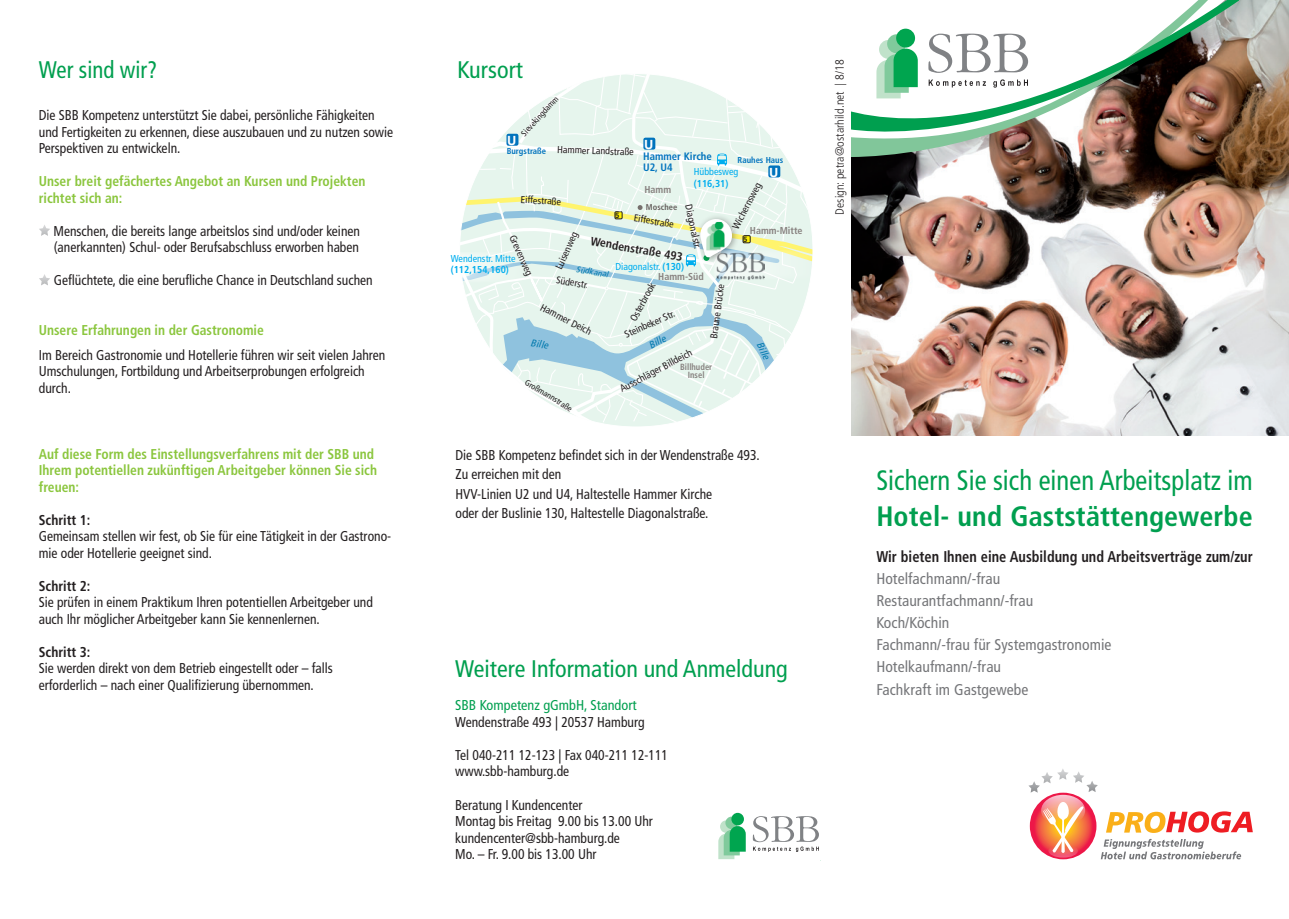
<style>
.page{position:relative;width:1289px;height:919px;background:#fff}
.page>*{position:absolute;margin:0;border:0;box-sizing:border-box;transform-origin:0 0}
.t1{font:condensed 28.05px "Frutiger LT Std";letter-spacing:.005em;color:#009f4f;scale:.95 1}
.t2{font:700 condensed 28.05px "Frutiger LT Std";letter-spacing:.005em;color:#009f4f}
.t3{font:condensed 24px "Frutiger LT Std";color:#009f4f}
.t4{font:condensed 24px "Frutiger LT Std";color:#009f4f;scale:.95 1}
.t5{font:condensed 15.6px/22.2px "Frutiger LT Std";letter-spacing:.005em;color:#757679}
.t6{font:700 condensed 15.6px "Frutiger LT Std";color:#231f20;scale:.92 1}
.t7{font:condensed 14.25px/16.5px "Frutiger LT Std";color:#231f20;scale:.95 1}
.t8{font:700 condensed 14.25px/16.5px "Frutiger LT Std";color:#8bc63e;scale:.95 1}
.t9{font:700 condensed 14.25px "Frutiger LT Std";color:#231f20;scale:.95 1}
.t10{font:condensed 14.25px "Frutiger LT Std";color:#009f4f}
.t11{font:700 12.6px "Helvetica";color:#fff}
.t12{font:300 condensed 12px "Frutiger LT Std";letter-spacing:.005em;color:#231f20}
.t13{font:700 condensed 11.85px "Frutiger LT Std";color:#231f20}
.t14{font:700 condensed 10.8px/11.4px "Frutiger LT Std";color:#0073bd}
.t15{font:condensed 10.05px "Frutiger LT Std";color:#231f20}
.t16{font:condensed 10.05px "Frutiger LT Std";color:#00aeef}
.t17{font:700 condensed 10.05px "Frutiger LT Std";color:#888280}
.t18{font:700 condensed 10.05px "Frutiger LT Std";color:#00aeef}
.t19{font:italic condensed 10.05px "Frutiger LT Std";color:#0079ad;scale:1.05 1}
.t20{font:700 condensed 9px/8.4px "Frutiger LT Std";color:#888280;text-align:center;scale:.95 1}
.t21{font:700 condensed 8.55px "Frutiger LT Std";color:#0073bd}
.t22{font:italic condensed 8.55px "Frutiger LT Std";color:#0079ad;scale:1.05 1}
.t23{font:condensed 8.4px "Frutiger LT Std";color:#231f20}
.t24{font:700 condensed 8.4px "Frutiger LT Std";color:#655f5d}
.t25{font:700 7.5px "Helvetica";color:#231f20}
.s1{font-weight:700}
</style>
<div class="page">
<svg style="left:718px;top:812px;width:101px;height:48px"></svg>
<svg style="left:460px;top:74px;width:353px;height:353px"></svg>
<img style="left:713px;top:250px;width:51px;height:31px">
<img style="left:706px;top:222px;width:19px;height:28px">
<img style="left:851px;top:0;width:437px;height:436px">
<svg style="left:1106px;top:811px;width:146px;height:21px"></svg>
<svg style="left:1100px;top:838px;width:141px;height:21px"></svg>
<svg style="left:1029px;top:792px;width:67px;height:67px"></svg>
<svg style="left:1041px;top:794px;width:44px;height:31px"></svg>
<svg style="left:1048px;top:843px;width:29px;height:14px"></svg>
<svg style="left:1042px;top:801px;width:41px;height:51px"></svg>
<svg style="left:1028px;top:769px;width:69px;height:23px"></svg>
<img style="left:851px;top:0;width:387px;height:173px">
<svg style="left:39px;top:225px;width:11px;height:11px"></svg>
<svg style="left:39px;top:274px;width:11px;height:11px"></svg>
<h2 class="t4" style="left:39px;top:55px;width:126px">Wer sind wir?</h2>
<p class="t7" style="left:39px;top:107px;width:374px">Die SBB Kompetenz unterstützt Sie dabei, persönliche Fähigkeiten und Fertigkeiten zu erkennen, diese auszubauen und zu nutzen sowie<br>Perspektiven zu entwickeln.</p>
<p class="t8" style="left:39px;top:173px;width:345px">Unser breit gefächertes Angebot an Kursen und Projekten richtet sich an:</p>
<p class="t7" style="left:53px;top:223px;width:324px">Menschen, die bereits lange arbeitslos sind und/oder keinen (anerkannten) Schul- oder Berufsabschluss erworben haben</p>
<p class="t7" style="left:54px;top:272px;width:337px">Geflüchtete, die eine berufliche Chance in Deutschland suchen</p>
<p class="t8" style="left:39px;top:322px;width:238px">Unsere Erfahrungen in der Gastronomie</p>
<p class="t7" style="left:39px;top:346px;width:366px">Im Bereich Gastronomie und Hotellerie führen wir seit vielen Jahren<br>Umschulungen, Fortbildung und Arbeitserprobungen erfolgreich durch.</p>
<p class="t8" style="left:39px;top:445px;width:357px">Auf diese Form des Einstellungsverfahrens mit der SBB und<br>Ihrem potentiellen zukünftigen Arbeitgeber können Sie sich freuen:</p>
<p class="t9" style="left:39px;top:511px;width:56px">Schritt 1:</p>
<p class="t7" style="left:39px;top:528px;width:372px">Gemeinsam stellen wir fest, ob Sie für eine Tätigkeit in der Gastrono&shy;mie oder Hotellerie geeignet sind.</p>
<p class="t9" style="left:39px;top:577px;width:56px">Schritt 2:</p>
<p class="t7" style="left:39px;top:594px;width:353px">Sie prüfen in einem Praktikum Ihren potentiellen Arbeitgeber und auch Ihr möglicher Arbeitgeber kann Sie kennenlernen.</p>
<p class="t9" style="left:39px;top:643px;width:56px">Schritt 3:</p>
<p class="t7" style="left:39px;top:660px;width:311px">Sie werden direkt von dem Betrieb eingestellt oder – falls erforderlich – nach einer Qualifizierung übernommen.</p>
<h2 class="t3" style="left:457px;top:55px;width:67px">Kursort</h2>
<p class="t23" style="left:519px;top:131px;width:52px;rotate:-47deg">Sievekingdamm</p>
<p class="t11" style="left:507px;top:130px;width:11px">U</p>
<p class="t11" style="left:644px;top:134px;width:11px">U</p>
<p class="t15" style="left:557px;top:143px;width:78px;rotate:2deg">Hammer Landstraße</p>
<p class="t21" style="left:506px;top:146px;width:41px">Burgstraße</p>
<p class="t14" style="left:643px;top:150px;width:70px">Hammer Kirche<br>U2, U4</p>
<p class="t21" style="left:737px;top:155px;width:47px">Rauhes Haus</p>
<p class="t11" style="left:769px;top:162px;width:11px">U</p>
<p class="t16" style="left:693px;top:166px;width:46px">Hübbesweg</p>
<p class="t18" style="left:693px;top:177px;width:36px">(116,31)</p>
<p class="t15" style="left:730px;top:226px;width:53px;rotate:-63deg">Wichernsweg</p>
<p class="t17" style="left:644px;top:183px;width:28px">Hamm</p>
<p class="t15" style="left:521px;top:193px;width:42px;rotate:3deg">Eiffestraße</p>
<p class="t24" style="left:646px;top:202px;width:33px">Moschee</p>
<p class="t15" style="left:694px;top:203px;width:47px;rotate:78deg">Diagonalstr.</p>
<p class="t25" style="left:615px;top:209px;width:6px">5</p>
<p class="t15" style="left:634px;top:212px;width:42px;rotate:9deg">Eiffestraße</p>
<p class="t17" style="left:750px;top:225px;width:54px">Hamm-Mitte</p>
<p class="t15" style="left:553px;top:266px;width:42px;rotate:-65deg">Luisenweg</p>
<p class="t15" style="left:517px;top:233px;width:45px;rotate:65deg">Grevenweg</p>
<p class="t13" style="left:592px;top:234px;width:95px;rotate:10deg">Wendenstraße 493</p>
<p class="t25" style="left:743px;top:233px;width:6px">5</p>
<p class="t16" style="left:451px;top:252px;width:66px">Wendenstr. Mitte</p>
<p class="t18" style="left:451px;top:264px;width:60px">(112,154,160)</p>
<p class="t16" style="left:615px;top:261px;width:70px">Diagonalstr. <span class="s1">(130)</span></p>
<p class="t22" style="left:577px;top:264px;width:32px;rotate:9deg">Südkanal</p>
<p class="t17" style="left:658px;top:270px;width:47px">Hamm-Süd</p>
<p class="t15" style="left:557px;top:274px;width:34px;rotate:10deg">Süderstr.</p>
<p class="t15" style="left:627px;top:317px;width:44px;rotate:-61deg">Osterbrook</p>
<p class="t15" style="left:708px;top:338px;width:56px;rotate:-83deg">Braune Brücke</p>
<p class="t15" style="left:544px;top:301px;width:57px;rotate:27deg">Hammer Deich</p>
<p class="t15" style="left:622px;top:330px;width:56px;rotate:-25deg">Steinbeker Str.</p>
<p class="t19" style="left:531px;top:336px;width:18px;rotate:9deg">Bille</p>
<p class="t19" style="left:646px;top:340px;width:18px;rotate:-27deg">Bille</p>
<p class="t19" style="left:765px;top:340px;width:18px;rotate:65deg">Bille</p>
<p class="t15" style="left:617px;top:384px;width:82px;rotate:-28deg">Ausschläger Billdeich</p>
<p class="t20" style="left:680px;top:362px;width:35px">Billhuder<br>Insel</p>
<p class="t23" style="left:528px;top:377px;width:55px;rotate:31deg">Großmannstraße</p>
<p class="t7" style="left:455px;top:445px;width:322px;line-height:19.5px">Die SBB Kompetenz befindet sich in der Wendenstraße 493.<br>Zu erreichen mit den<br>HVV-Linien U2 und U4, Haltestelle Hammer Kirche<br>oder der Buslinie 130, Haltestelle Diagonalstraße.</p>
<h2 class="t3" style="left:455px;top:654px;width:334px">Weitere Information und Anmeldung</h2>
<p class="t10" style="left:455px;top:696px;width:183px">SBB Kompetenz gGmbH, Standort</p>
<p class="t7" style="left:455px;top:713px;width:201px">Wendenstraße 493 | 20537 Hamburg</p>
<p class="t7" style="left:455px;top:746px;width:225px">Tel 040-211 12-123 | Fax 040-211 12-111 www.sbb-hamburg.de</p>
<p class="t7" style="left:455px;top:796px;width:210px">Beratung I Kundencenter<br>Montag bis Freitag 9.00 bis 13.00 Uhr kundencenter@sbb-hamburg.de<br>Mo. – Fr. 9.00 bis 13.00 Uhr</p>
<p class="t12" style="left:832px;top:214px;width:156px;rotate:-90deg">Design: petra@ostarhild.net | 8/18</p>
<h1 class="t1" style="left:876px;top:463px;width:398px">Sichern Sie sich einen Arbeitsplatz im</h1>
<h1 class="t2" style="left:876px;top:499px;width:378px">Hotel- und Gaststättengewerbe</h1>
<p class="t6" style="left:876px;top:547px;width:411px">Wir bieten Ihnen eine Ausbildung und Arbeitsverträge zum/zur</p>
<p class="t5" style="left:876px;top:567px;width:237px">Hotelfachmann/-frau<br>Restaurantfachmann/-frau<br>Koch/Köchin<br>Fachmann/-frau für Systemgastronomie<br>Hotelkaufmann/-frau<br>Fachkraft im Gastgewebe</p>
</div>
